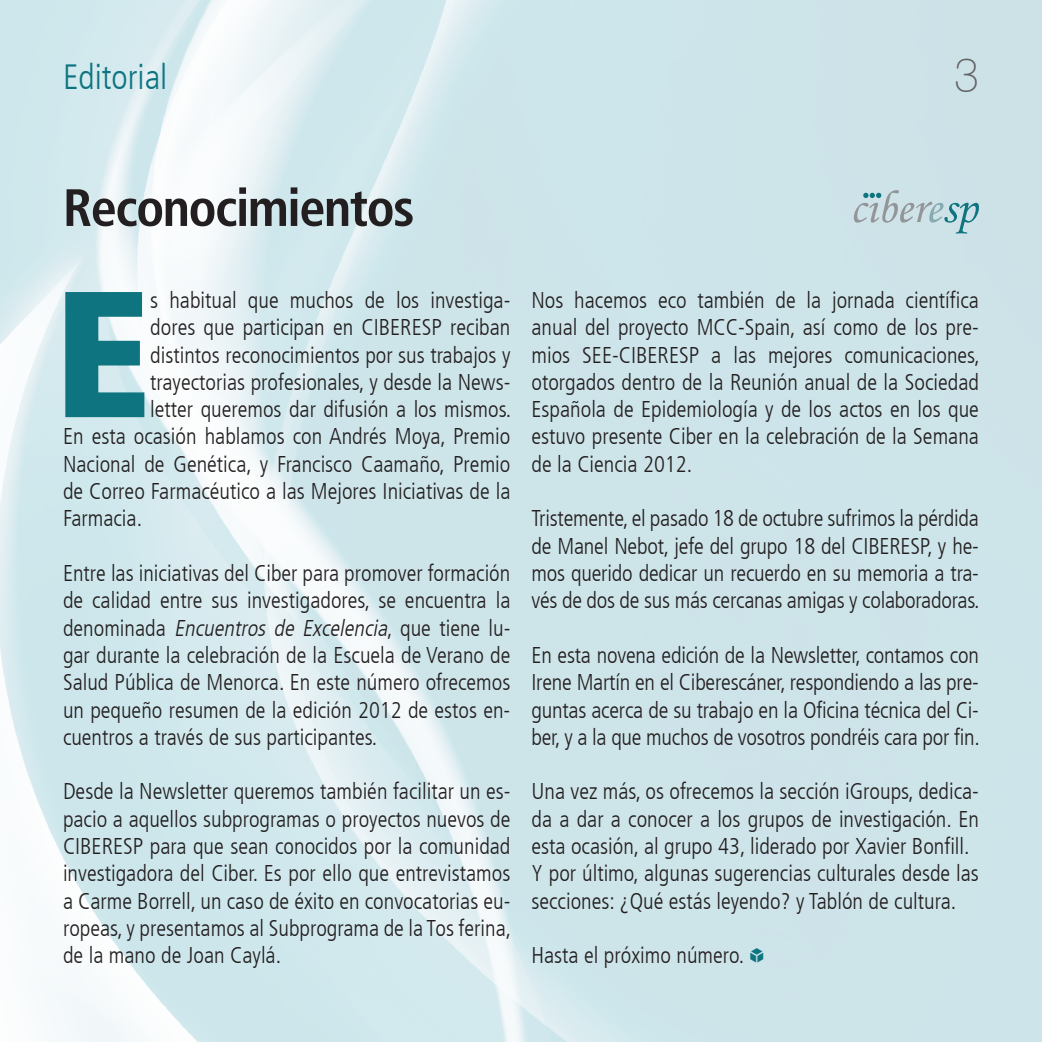
<style>
.page{position:relative;width:1042px;height:1042px;background:#fff}
.page>*{position:absolute;margin:0;border:0;box-sizing:border-box;transform-origin:0 0}
.t1{font:900 condensed 179.2px "Frutiger LT";color:#0e7580}
.t2{font:700 condensed 52.5px "Frutiger LT";letter-spacing:-.03em;color:#231f20}
.t3{font:100 48.48px "Swiss 721 BT";color:#636366}
.t4{font:300 condensed 35px "Frutiger LT";color:#0e7580}
.t5{font:300 condensed 22.75px/27.3px "Frutiger LT";color:#231f20;text-align:justify}
.s1{font-style:italic}
.s2{color:#0e7580}
</style>
<div class="page">
<img style="left:0;top:0;width:1px;height:1042px">
<svg style="left:854px;top:190px;width:125px;height:44px;background:#b9d2d7"></svg>
<h3 class="t4" style="left:63px;top:57px;width:106px">Editorial</h3>
<h3 class="t3" style="left:953px;top:45px;width:27px">3</h3>
<h2 class="t2" style="left:63px;top:177px;width:353px">Reconocimientos</h2>
<h1 class="t1" style="left:54px;top:245px;width:98px">E</h1>
<p class="t5" style="left:150px;top:287px;width:362px">s habitual que muchos de los investiga-</p>
<p class="t5" style="left:150px;top:314px;width:362px">dores que participan en CIBERESP reciban</p>
<p class="t5" style="left:150px;top:341px;width:362px">distintos reconocimientos por sus trabajos y</p>
<p class="t5" style="left:150px;top:369px;width:362px">trayectorias profesionales, y desde la News-</p>
<p class="t5" style="left:150px;top:396px;width:362px">letter queremos dar difusión a los mismos.</p>
<p class="t5" style="left:63px;top:423px;width:449px">En esta ocasión hablamos con Andrés Moya, Premio</p>
<p class="t5" style="left:63px;top:450px;width:449px">Nacional de Genética, y Francisco Caamaño, Premio</p>
<p class="t5" style="left:63px;top:478px;width:449px">de Correo Farmacéutico a las Mejores Iniciativas de la</p>
<p class="t5" style="left:63px;top:505px;width:81px">Farmacia.</p>
<p class="t5" style="left:63px;top:560px;width:449px">Entre las iniciativas del Ciber para promover formación de calidad entre sus investigadores, se encuentra la d e n o m i n a d a <span class="s1">Encuentros de Excelencia</span>, q u e t i e n e l u - gar durante la celebración de la Escuela de Verano de Salud Pública de Menorca. En este número ofrecemos un pequeño resumen de la edición 2012 de estos en&shy;cuentros a través de sus participantes.</p>
<p class="t5" style="left:63px;top:778px;width:450px">Desde la Newsletter queremos también facilitar un es&shy;pacio a aquellos subprogramas o proyectos nuevos de CIBERESP para que sean conocidos por la comunidad investigadora del Ciber. Es por ello que entrevistamos a Carme Borrell, un caso de éxito en convocatorias eu&shy;ropeas, y presentamos al Subprograma de la Tos ferina, de la mano de Joan Caylá.</p>
<p class="t5" style="left:531px;top:287px;width:450px">Nos hacemos eco también de la jornada científica anual del proyecto MCC-Spain, así como de los pre&shy;mios SEE-CIBERESP a las mejores comunicaciones, otorgados dentro de la Reunión anual de la Sociedad Española de Epidemiología y de los actos en los que estuvo presente Ciber en la celebración de la Semana de la Ciencia 2012.</p>
<p class="t5" style="left:531px;top:505px;width:450px">Tristemente, el pasado 18 de octubre sufrimos la pérdida de Manel Nebot, jefe del grupo 18 del CIBERESP, y he&shy;mos querido dedicar un recuerdo en su memoria a tra&shy;vés de dos de sus más cercanas amigas y colaboradoras.</p>
<p class="t5" style="left:531px;top:642px;width:450px">En esta novena edición de la Newsletter, contamos con Irene Martín en el Ciberescáner, respondiendo a las pre&shy;guntas acerca de su trabajo en la Oficina técnica del Ci&shy;ber, y a la que muchos de vosotros pondréis cara por fin.</p>
<p class="t5" style="left:531px;top:778px;width:449px;text-align:left">Una vez más, os ofrecemos la sección iGroups, dedica&shy;da a dar a conocer a los grupos de investigación. En esta ocasión, al grupo 43, liderado por Xavier Bonfill.<br>Y por último, algunas sugerencias culturales desde las secciones: ¿Qué estás leyendo? y Tablón de cultura.</p>
<p class="t5" style="left:531px;top:942px;width:235px">Hasta el próximo número. <span class="s2">✔</span></p>
</div>
